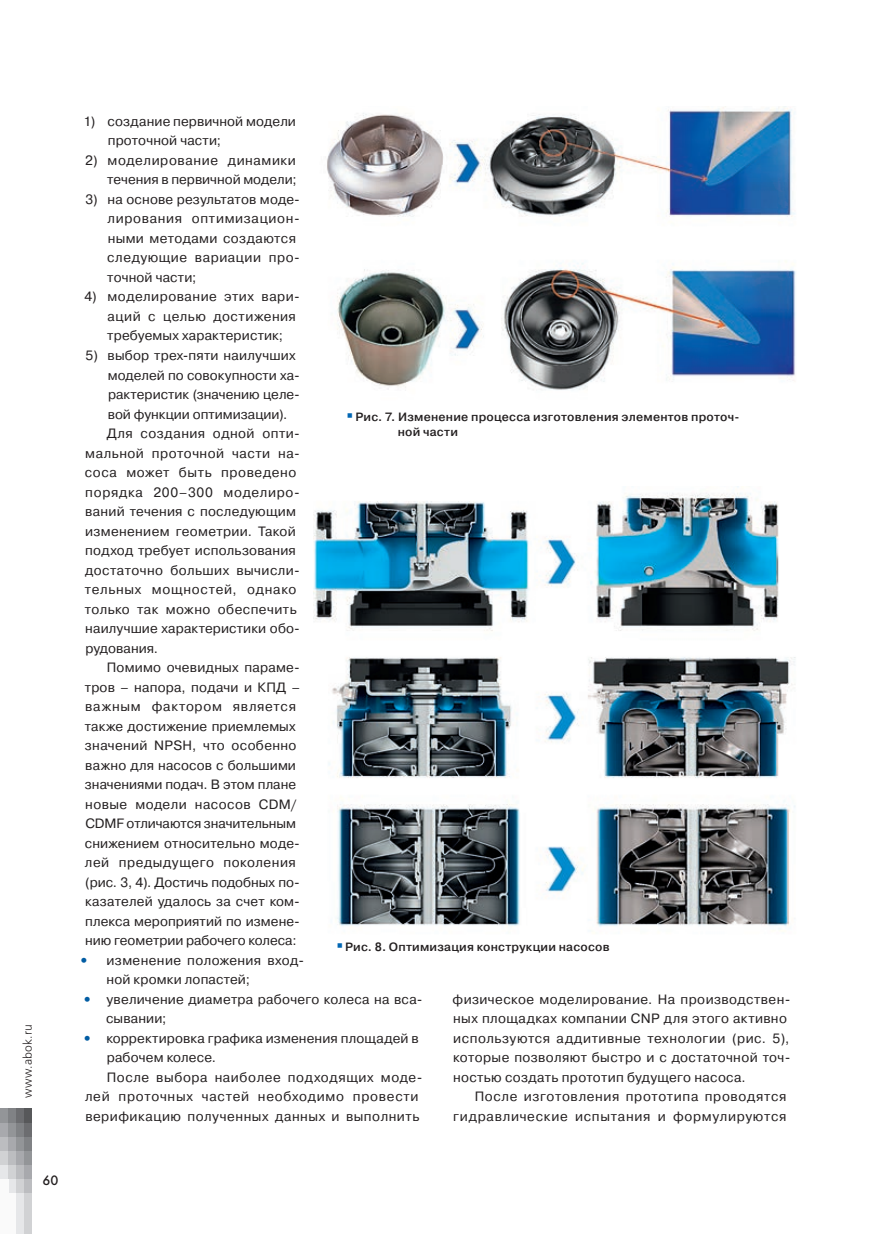
<style>
.page{position:relative;width:872px;height:1234px;background:#fff}
.page>*{position:absolute;margin:0;border:0;box-sizing:border-box;transform-origin:0 0}
.t1{font:13.5px/19.5px "Pragmatica";letter-spacing:.025em;color:#231f20}
.t2{font:13.5px "Pragmatica";color:#231f20}
.t3{font:13.5px/19.5px "Pragmatica";letter-spacing:.05em;color:#231f20;text-align:right}
.t4{font:13.5px "Pragmatica";letter-spacing:.045em;color:#231f20}
.t5{font:13.5px "Pragmatica";letter-spacing:.055em;color:#231f20}
.t6{font:13.5px "Pragmatica";letter-spacing:-.005em;color:#231f20}
.t7{font:13.5px "Pragmatica";letter-spacing:.005em;color:#231f20}
.t8{font:13.5px "Futura Futuris C";color:#231f20}
.t9{font:500 12px/15px "Pragmatica";letter-spacing:.02em;color:#231f20}
.t10{font:12px "Free Set Light C";letter-spacing:.015em;color:#231f20}
.s1{font-weight:800;color:#015ca3}
</style>
<div class="page">
<div style="left:0;top:1108px;width:9px;height:14px;background:#939598"></div>
<div style="left:0;top:1122px;width:9px;height:14px;background:#a8a9ad"></div>
<div style="left:0;top:1136px;width:9px;height:14px;background:#bcbdc0"></div>
<div style="left:0;top:1150px;width:9px;height:15px;background:#d1d2d4"></div>
<div style="left:0;top:1165px;width:9px;height:14px;background:#e6e7e9"></div>
<div style="left:9px;top:1108px;width:7px;height:14px;background:#808285"></div>
<div style="left:9px;top:1122px;width:7px;height:14px;background:#939598"></div>
<div style="left:9px;top:1136px;width:7px;height:14px;background:#a8a9ad"></div>
<div style="left:9px;top:1150px;width:7px;height:15px;background:#bcbdc0"></div>
<div style="left:9px;top:1165px;width:7px;height:14px;background:#d1d2d4"></div>
<div style="left:9px;top:1179px;width:7px;height:14px;background:#e6e7e9"></div>
<div style="left:16px;top:1108px;width:8px;height:14px;background:#6c6d70"></div>
<div style="left:16px;top:1122px;width:8px;height:14px;background:#808285"></div>
<div style="left:16px;top:1136px;width:8px;height:14px;background:#939598"></div>
<div style="left:16px;top:1150px;width:8px;height:15px;background:#a8a9ad"></div>
<div style="left:16px;top:1165px;width:8px;height:14px;background:#bcbdc0"></div>
<div style="left:16px;top:1179px;width:8px;height:14px;background:#d1d2d4"></div>
<div style="left:24px;top:1108px;width:8px;height:14px;background:#57585a"></div>
<div style="left:24px;top:1122px;width:8px;height:14px;background:#6c6d70"></div>
<div style="left:24px;top:1136px;width:8px;height:14px;background:#808285"></div>
<div style="left:24px;top:1150px;width:8px;height:15px;background:#939598"></div>
<div style="left:24px;top:1165px;width:8px;height:14px;background:#a8a9ad"></div>
<div style="left:24px;top:1179px;width:8px;height:14px;background:#bcbdc0"></div>
<div style="left:0;top:1179px;width:9px;height:54px;background:#fafafa"></div>
<div style="left:9px;top:1193px;width:7px;height:40px;background:#fafafa"></div>
<div style="left:16px;top:1193px;width:8px;height:40px;background:#e6e7e9"></div>
<div style="left:24px;top:1193px;width:8px;height:40px;background:#d1d2d4"></div>
<img style="left:327px;top:106px;width:469px;height:284px">
<img style="left:313px;top:486px;width:483px;height:443px">
<p class="t10" style="left:21px;top:1097px;width:75px;rotate:-90deg">www.abok.ru</p>
<p class="t8" style="left:43px;top:1171px;width:17px">60</p>
<p class="t1" style="left:108px;top:112px;width:190px;text-indent:-24px">1) создание первичной модели проточной части;</p>
<p class="t1" style="left:85px;top:151px;width:213px;text-align:right">2) моделирование динамики течения в первичной модели;</p>
<p class="t1" style="left:107px;top:190px;width:194px;text-indent:-22px">3) на основе результатов моде&shy;лирования оптимизацион&shy;ными методами создаются следующие вариации про&shy;точной части;</p>
<p class="t1" style="left:107px;top:287px;width:194px;text-indent:-23px">4) моделирование этих вари&shy;аций с целью достижения требуемых характеристик;</p>
<p class="t1" style="left:86px;top:346px;width:212px">5) выбор трех-пяти наилучших</p>
<p class="t2" style="left:108px;top:366px;width:194px">моделей по совокупности ха-</p>
<p class="t2" style="left:108px;top:386px;width:193px">рактеристик (значению целе-</p>
<p class="t2" style="left:108px;top:405px;width:181px">вой функции оптимизации).</p>
<p class="t1" style="left:107px;top:424px;width:195px">Для создания одной опти-</p>
<p class="t1" style="left:85px;top:443px;width:216px">мальной проточной части на-</p>
<p class="t4" style="left:85px;top:464px;width:213px">соса может быть проведено</p>
<p class="t3" style="left:85px;top:482px;width:216px">порядка 200–300 моделиро-</p>
<p class="t1" style="left:85px;top:502px;width:212px">ваний течения с последующим</p>
<p class="t1" style="left:85px;top:521px;width:212px">изменением геометрии. Такой</p>
<p class="t1" style="left:85px;top:541px;width:212px">подход требует использования</p>
<p class="t1" style="left:85px;top:560px;width:216px">достаточно больших вычисли-</p>
<p class="t3" style="left:85px;top:580px;width:213px">тельных мощностей, однако</p>
<p class="t1" style="left:85px;top:599px;width:213px">только так можно обеспечить</p>
<p class="t1" style="left:85px;top:619px;width:216px">наилучшие характеристики обо-</p>
<p class="t2" style="left:85px;top:639px;width:74px">рудования.</p>
<p class="t1" style="left:107px;top:658px;width:195px">Помимо очевидных параме-</p>
<p class="t1" style="left:85px;top:677px;width:216px">тров – напора, подачи и КПД –</p>
<p class="t3" style="left:85px;top:697px;width:212px">важным фактором является</p>
<p class="t1" style="left:85px;top:716px;width:212px">также достижение приемлемых</p>
<p class="t1" style="left:85px;top:736px;width:213px">значений NPSH, что особенно</p>
<p class="t1" style="left:85px;top:755px;width:212px">важно для насосов с большими</p>
<p class="t2" style="left:85px;top:776px;width:213px">значениями подач. В этом плане</p>
<p class="t1" style="left:85px;top:794px;width:213px">новые модели насосов CDM/</p>
<p class="t6" style="left:85px;top:815px;width:212px">CDMF отличаются значительным</p>
<p class="t1" style="left:85px;top:833px;width:216px">снижением относительно моде-</p>
<p class="t1" style="left:85px;top:852px;width:212px">лей предыдущего поколения</p>
<p class="t2" style="left:85px;top:873px;width:216px">(рис. 3, 4). Достичь подобных по-</p>
<p class="t1" style="left:85px;top:891px;width:216px">казателей удалось за счет ком-</p>
<p class="t7" style="left:85px;top:912px;width:216px">плекса мероприятий по измене-</p>
<p class="t2" style="left:85px;top:932px;width:213px">нию геометрии рабочего колеса:</p>
<p class="t1" style="left:107px;top:950px;width:199px;text-indent:-27px"><span class="s1">•</span> изменение положения вход&shy;ной кромки лопастей;</p>
<p class="t1" style="left:106px;top:989px;width:318px;text-indent:-23px"><span class="s1">•</span> увеличение диаметра рабочего колеса на вса&shy;сывании;</p>
<p class="t1" style="left:83px;top:1028px;width:337px"><span class="s1">•</span> корректировка графика изменения площадей в</p>
<p class="t1" style="left:107px;top:1047px;width:111px">рабочем колесе.</p>
<p class="t4" style="left:107px;top:1068px;width:317px">После выбора наиболее подходящих моде-</p>
<p class="t5" style="left:85px;top:1088px;width:335px">лей проточных частей необходимо провести</p>
<p class="t1" style="left:85px;top:1106px;width:335px">верификацию полученных данных и выполнить</p>
<p class="t9" style="left:398px;top:409px;width:343px;text-indent:-42px">Рис. 7. Изменение процесса изготовления элементов проточ&shy;ной части</p>
<p class="t9" style="left:345px;top:938px;width:266px">Рис. 8. Оптимизация конструкции насосов</p>
<p class="t1" style="left:452px;top:989px;width:339px">физическое моделирование. На производствен&shy;ных площадках компании CNP для этого активно используются аддитивные технологии (рис. 5), которые позволяют быстро и с достаточной точ&shy;ностью создать прототип будущего насоса.</p>
<p class="t3" style="left:453px;top:1086px;width:335px">После изготовления прототипа проводятся гидравлические испытания и формулируются</p>
</div>
